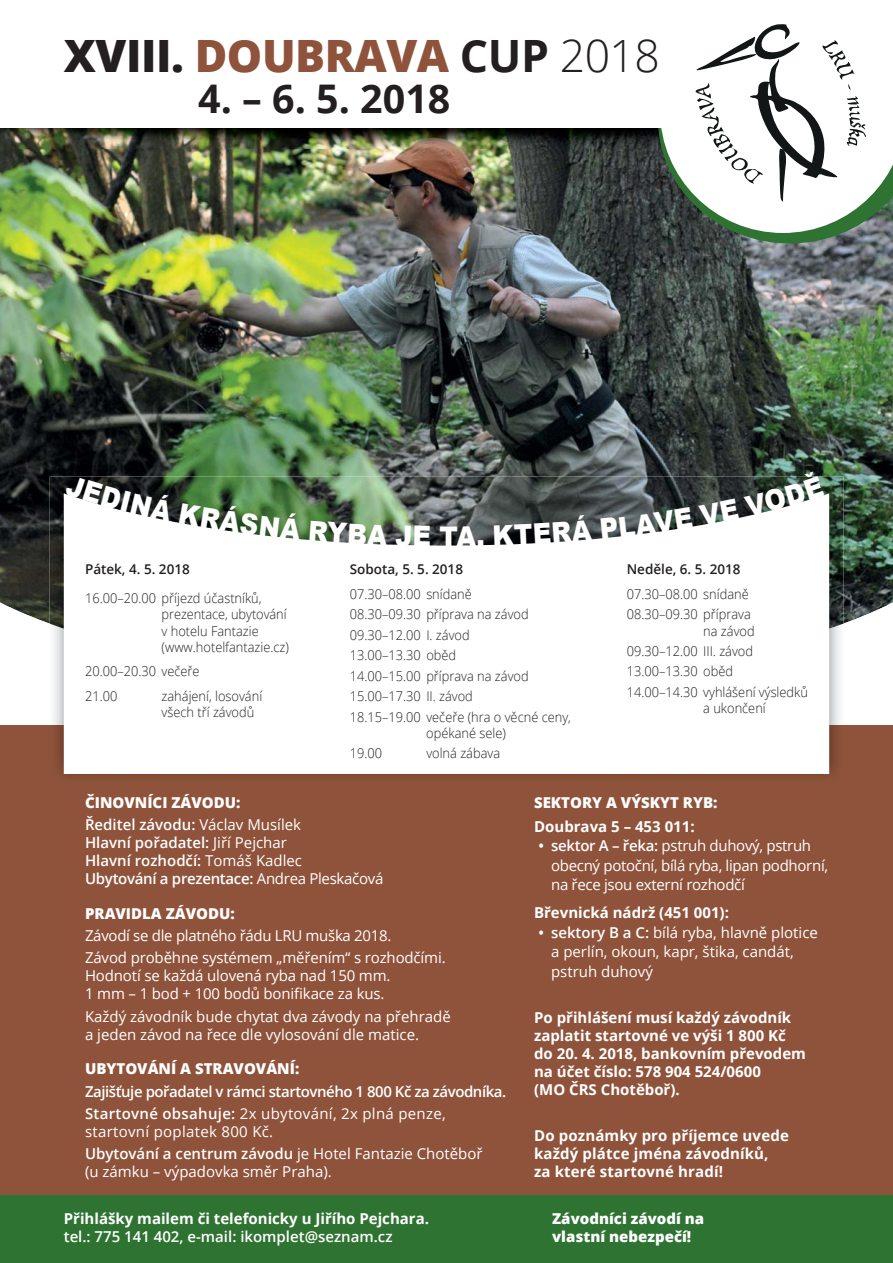
<style>
.page{position:relative;width:893px;height:1263px;background:#fff}
.page>*{position:absolute;margin:0;border:0;box-sizing:border-box;transform-origin:0 0}
.t1{font:800 44.55px "Open Sans";letter-spacing:-.01em;color:#8f533b}
.t2{font:700 39.45px "Open Sans";color:#231f20}
.t3{font:900 28.5px "Arial";color:#fff;scale:.9 1}
.t4{font:15px/19.5px "Open Sans";letter-spacing:-.01em;color:#fff}
.t5{font:700 15px/18px "Open Sans";color:#fff}
.t6{font:800 15px/22.2px "Open Sans";color:#fff}
.t7{font:600 15px/18px "Open Sans";color:#fff}
.t8{font:600 15px/22.2px "Open Sans";letter-spacing:-.02em;color:#fff}
.t9{font:15px/22.2px "Open Sans";letter-spacing:.02em;color:#fff}
.t10{font:300 13.5px/20.4px "Open Sans";color:#231f20;scale:.95 1}
.t11{font:600 13.5px "Open Sans";color:#231f20}
.s1{color:#231f20}
.s2{font-weight:700;color:#231f20}
.s3{font-weight:300;color:#231f20}
.s4{font-weight:600}
.s5{font-weight:400}
</style>
<div class="page">
<img style="left:0;top:202px;width:893px;height:422px">
<svg style="left:658px;top:202px;width:235px;height:41px;background:#486250"></svg>
<div style="left:0;top:725px;width:893px;height:470px;background:#8f533b"></div>
<svg style="left:660px;top:202px;width:233px;height:31px"></svg>
<img style="left:53px;top:680px;width:787px;height:97px">
<img style="left:50px;top:476px;width:793px;height:204px">
<svg style="left:64px;top:493px;width:765px;height:281px"></svg>
<div style="left:0;top:1195px;width:893px;height:68px;background:#2f7332"></div>
<img style="left:0;top:24px;width:893px;height:178px">
<svg style="left:64px;top:474px;width:238px;height:66px"></svg>
<svg style="left:309px;top:521px;width:79px;height:25px;background:#6d8468"></svg>
<svg style="left:395px;top:525px;width:35px;height:21px"></svg>
<svg style="left:456px;top:526px;width:27px;height:26px"></svg>
<svg style="left:494px;top:514px;width:98px;height:32px;background:#464a4b"></svg>
<svg style="left:600px;top:507px;width:93px;height:32px"></svg>
<svg style="left:699px;top:470px;width:125px;height:56px"></svg>
<h1 class="t1" style="left:64px;top:24px;width:598px"><span class="s1">XVIII.</span> DOUBRAVA <span class="s2">CUP</span> <span class="s3">2018</span></h1>
<h2 class="t2" style="left:198px;top:71px;width:254px">4. – 6. 5. 2018</h2>
<p class="t11" style="left:85px;top:560px;width:106px">Pátek, 4. 5. 2018</p>
<p class="t10" style="left:162px;top:590px;width:136px;line-height:16.2px;text-indent:-77px">16.00–20.00 příjezd účastníků, prezentace, ubytování v hotelu Fantazie (www.hotelfantazie.cz)</p>
<p class="t10" style="left:85px;top:659px;width:122px;line-height:24.8px">20.00–20.30 večeře<br>21.00</p>
<p class="t10" style="left:162px;top:688px;width:107px;line-height:16.2px">zahájení, losování všech tří závodů</p>
<h3 class="t3" style="left:439px;top:515px;width:22px">T</h3>
<p class="t11" style="left:350px;top:560px;width:115px">Sobota, 5. 5. 2018</p>
<p class="t10" style="left:350px;top:583px;width:234px">07.30–08.00 snídaně<br>08.30–09.30 příprava na závod<br>09.30–12.00 I. závod<br>13.00–13.30 oběd<br>14.00–15.00 příprava na závod<br>15.00–17.30 II. závod<br>18.15–19.00 večeře (hra o věcné ceny,</p>
<p class="t10" style="left:426px;top:722px;width:85px">opékané sele)</p>
<p class="t10" style="left:350px;top:743px;width:36px">19.00</p>
<p class="t10" style="left:426px;top:743px;width:79px">volná zábava</p>
<p class="t11" style="left:627px;top:560px;width:115px">Neděle, 6. 5. 2018</p>
<p class="t10" style="left:627px;top:583px;width:132px">07.30–08.00 snídaně<br>08.30–09.30 příprava</p>
<p class="t10" style="left:627px;top:620px;width:192px;text-indent:77px">na závod<br>09.30–12.00 III. závod<br>13.00–13.30 oběd<br>14.00–14.30 vyhlášení výsledků</p>
<p class="t10" style="left:703px;top:698px;width:67px">a ukončení</p>
<p class="t6" style="left:85px;top:791px;width:218px">ČINOVNÍCI ZÁVODU:<br><span class="s4">Ředitel závodu:</span> <span class="s5">Václav Musílek</span></p>
<p class="t7" style="left:85px;top:833px;width:300px">Hlavní pořadatel: <span class="s5">Jiří Pejchar<br></span>Hlavní rozhodčí: <span class="s5">Tomáš Kadlec<br></span>Ubytování a prezentace: <span class="s5">Andrea Pleskačová</span></p>
<p class="t6" style="left:85px;top:902px;width:151px">PRAVIDLA ZÁVODU:</p>
<p class="t4" style="left:85px;top:924px;width:362px;line-height:22.2px">Závodí se dle platného řádu LRU muška 2018.<br>Závod proběhne systémem „měřením“ s rozhodčími.</p>
<p class="t4" style="left:85px;top:966px;width:307px;line-height:18px">Hodnotí se každá ulovená ryba nad 150 mm.<br>1 mm – 1 bod + 100 bodů bonifikace za kus.</p>
<p class="t4" style="left:85px;top:1007px;width:367px;line-height:18px">Každý závodník bude chytat dva závody na přehradě a jeden závod na řece dle vylosování dle matice.</p>
<p class="t6" style="left:85px;top:1057px;width:216px">UBYTOVÁNÍ A STRAVOVÁNÍ:</p>
<p class="t8" style="left:85px;top:1079px;width:423px">Zajišťuje pořadatel v rámci startovného 1 800 Kč za závodníka.<br>Startovné obsahuje: <span class="s5">2x ubytování, 2x plná penze,</span></p>
<p class="t9" style="left:85px;top:1120px;width:399px">startovní poplatek 800 Kč.<br><span class="s4">Ubytování a centrum závodu</span> je Hotel Fantazie Chotěboř</p>
<p class="t4" style="left:85px;top:1161px;width:248px">(u zámku – výpadovka směr Praha).</p>
<p class="t5" style="left:64px;top:1209px;width:367px">Přihlášky mailem či telefonicky u Jiřího Pejchara.</p>
<p class="t7" style="left:64px;top:1227px;width:330px">tel.: 775 141 402, e-mail: ikomplet@seznam.cz</p>
<p class="t6" style="left:534px;top:791px;width:185px">SEKTORY A VÝSKYT RYB:</p>
<p class="t5" style="left:534px;top:817px;width:162px">Doubrava 5 – 453 011:</p>
<p class="t4" style="left:551px;top:835px;width:279px;text-indent:-13px"><span class="s4">• sektor A – řeka:</span> pstruh duhový, pstruh obecný potoční, bílá ryba, lipan podhorní, na řece jsou externí rozhodčí</p>
<p class="t5" style="left:534px;top:903px;width:196px">Břevnická nádrž (451 001):</p>
<p class="t4" style="left:551px;top:922px;width:268px;text-indent:-13px"><span class="s4">• sektory B a C:</span> bílá ryba, hlavně plotice a perlín, okoun, kapr, štika, candát, pstruh duhový</p>
<p class="t5" style="left:534px;top:1008px;width:273px">Po přihlášení musí každý závodník zaplatit startovné ve výši 1 800 Kč do 20. 4. 2018, bankovním převodem na účet číslo: 578 904 524/0600<br>(MO ČRS Chotěboř).</p>
<p class="t5" style="left:534px;top:1126px;width:256px">Do poznámky pro příjemce uvede každý plátce jména závodníků, za které startovné hradí!</p>
<p class="t6" style="left:552px;top:1209px;width:154px;line-height:18px">Závodníci závodí na vlastní nebezpečí!</p>
</div>
